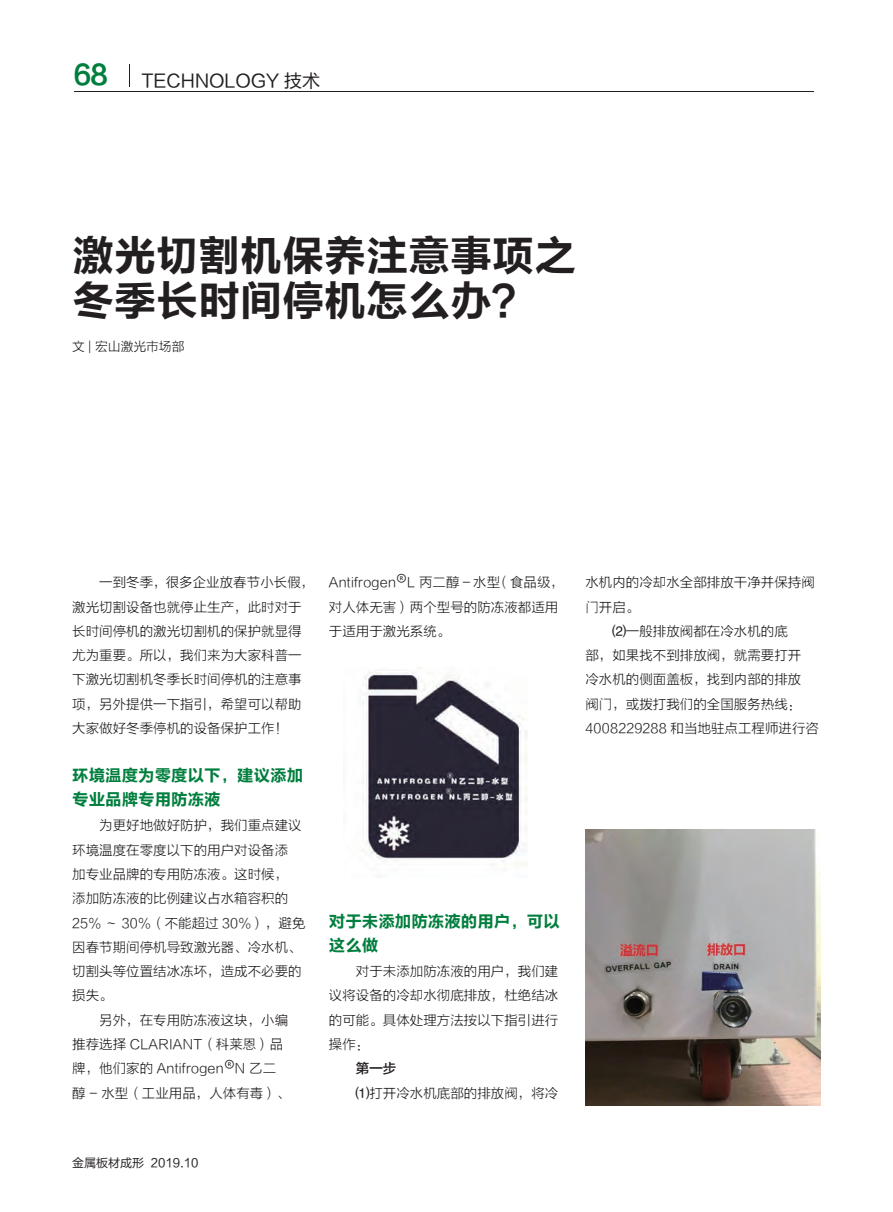
<style>
.page{position:relative;width:893px;height:1212px;background:#fff}
.page>*{position:absolute;margin:0;border:0;box-sizing:border-box;transform-origin:0 0}
.t1{font:42px/45px "FZLTCHJW GB1 0";color:#231f20}
.t2{font:18px "FZLTHK GBK1 0";color:#231f20}
.t3{font:16.5px/24.3px "FZLTCHJW GB1 0";color:#007e3d}
.t4{font:13.5px/24.3px "FZLTXHK";color:#231f20}
.t5{font:13.5px "FZLTZHK GBK1 0";color:#231f20}
.t6{font:12.75px "FZLTXHK";color:#231f20}
.t7{font:12px "FZLTHK GBK1 0";color:#231f20}
</style>
<div class="page">
<hr style="left:74px;top:92px;width:739px;height:1px;background:#231f20">
<img style="left:362px;top:670px;width:165px;height:195px">
<img style="left:585px;top:830px;width:236px;height:276px">
<h2 class="t2" style="left:74px;top:71px;width:248px"><sup>68</sup> TECHNOLOGY 技术</h2>
<h1 class="t1" style="left:72px;top:234px;width:506px">激光切割机保养注意事项之冬季长时间停机怎么办？</h1>
<p class="t6" style="left:72px;top:340px;width:114px">文 | 宏山激光市场部</p>
<p class="t4" style="left:72px;top:571px;width:244px;text-indent:27px">一到冬季，很多企业放春节小长假，激光切割设备也就停止生产，此时对于长时间停机的激光切割机的保护就显得尤为重要。所以，我们来为大家科普一下激光切割机冬季长时间停机的注意事项，另外提供一下指引，希望可以帮助大家做好冬季停机的设备保护工作！</p>
<p class="t3" style="left:72px;top:764px;width:232px">环境温度为零度以下，建议添加专业品牌专用防冻液</p>
<p class="t4" style="left:72px;top:814px;width:235px;text-indent:27px">为更好地做好防护，我们重点建议环境温度在零度以下的用户对设备添<br>加专业品牌的专用防冻液。这时候，<br>添加防冻液的比例建议占水箱容积的<br>25% ～ 30%（不能超过 30%），避免因春节期间停机导致激光器、冷水机、切割头等位置结冰冻坏，造成不必要的损失。</p>
<p class="t4" style="left:72px;top:1008px;width:220px;text-indent:27px">另外，在专用防冻液这块，小编推荐选择 CLARIANT（科莱恩）品牌，他们家的 Antifrogen N 乙二醇 - 水型（工业用品，人体有毒）、</p>
<p class="t7" style="left:72px;top:1156px;width:128px">金属板材成形 2019.10</p>
<p class="t4" style="left:329px;top:571px;width:237px">Antifrogen L 丙二醇 - 水型（食品级，对人体无害）两个型号的防冻液都适用于适用于激光系统。</p>
<p class="t3" style="left:329px;top:909px;width:232px">对于未添加防冻液的用户，可以这么做</p>
<p class="t4" style="left:329px;top:959px;width:231px;text-align:justify;text-indent:27px">对于未添加防冻液的用户，我们建议将设备的冷却水彻底排放，杜绝结冰的可能。具体处理方法按以下指引进行操作：</p>
<p class="t5" style="left:356px;top:1061px;width:42px">第一步</p>
<p class="t4" style="left:356px;top:1081px;width:204px">⑴打开冷水机底部的排放阀，将冷</p>
<p class="t4" style="left:585px;top:571px;width:231px">水机内的冷却水全部排放干净并保持阀</p>
<p class="t4" style="left:585px;top:595px;width:55px">门开启。</p>
<p class="t4" style="left:612px;top:619px;width:177px">⑵一般排放阀都在冷水机的底</p>
<p class="t4" style="left:585px;top:643px;width:217px">部，如果找不到排放阀，就需要打开</p>
<p class="t4" style="left:585px;top:668px;width:217px">冷水机的侧面盖板，找到内部的排放</p>
<p class="t4" style="left:585px;top:692px;width:217px">阀门，或拨打我们的全国服务热线：</p>
<p class="t4" style="left:585px;top:716px;width:235px">4008229288 和当地驻点工程师进行咨</p>
</div>
